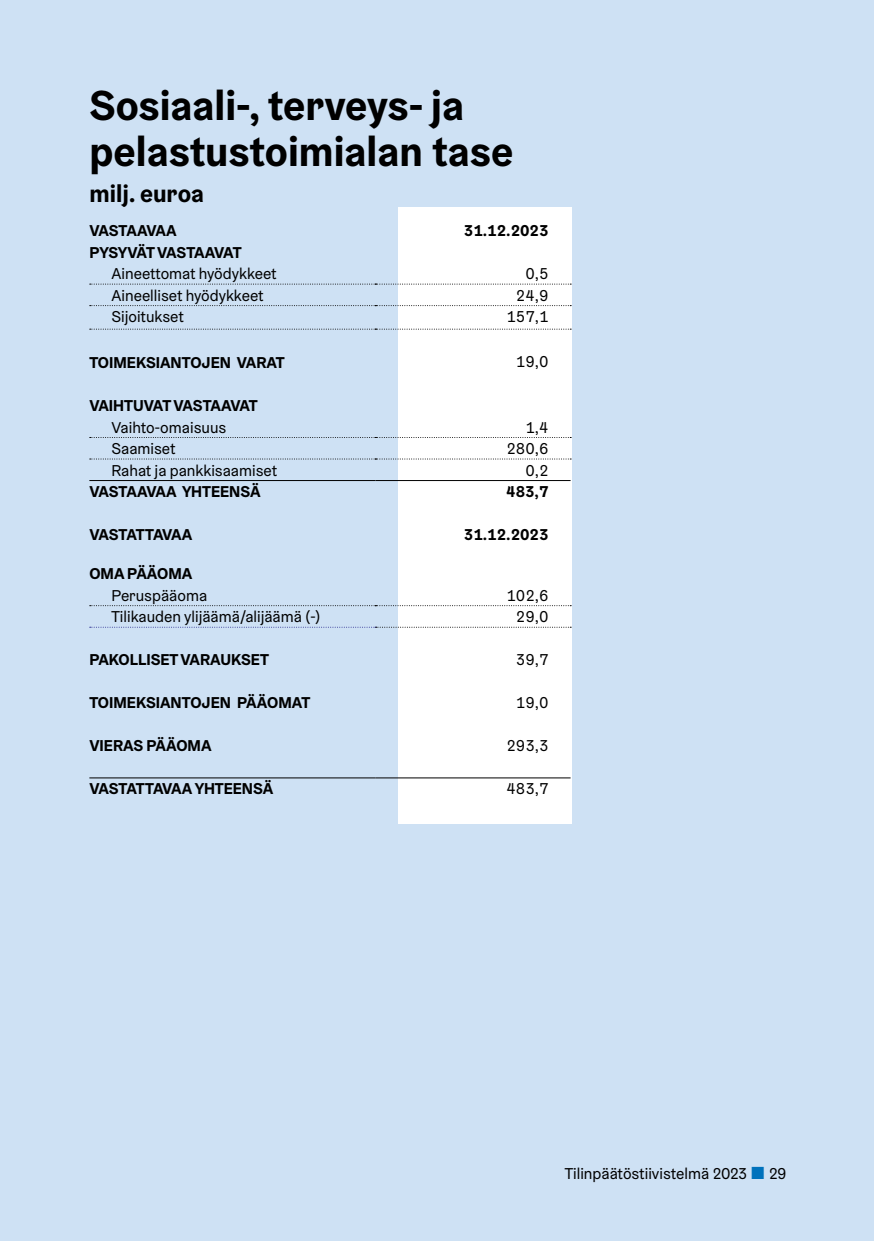
<style>
.page{position:relative;width:874px;height:1241px;background:#fff}
.page>*{position:absolute;margin:0;border:0;box-sizing:border-box;transform-origin:0 0}
.Tilisivujen_otsikko{font:700 42px/45.5px "Helsinki Grotesk";color:#000}
.milj__euroa{font:700 24.5px "Helsinki Grotesk";color:#000}
.Taulukkoteksti_1_x_sisennetty_7_5_pt{font:15.75px "Helsinki Grotesk";color:#000}
.Taulukko-otsikko_9_pt{font:700 15.75px "Helsinki Grotesk";color:#000}
.Taulukkonumerot_7_5_pt{font:15.75px "Helsinki Grotesk";color:#000}
.Taulukko-otsikko_9_pt-2{font:700 15.75px "Helsinki Grotesk";letter-spacing:-.035em;color:#000}
.Taulukkonumerot_Bold_7_5_pt{font:700 15.75px "Helsinki Grotesk";color:#000}
.Taulukko-otsikko_9_pt-3{font:700 15.75px "Helsinki Grotesk";letter-spacing:-.045em;color:#000}
.Taulukko-otsikko_9_pt-4{font:700 15.75px "Helsinki Grotesk";letter-spacing:-.065em;color:#000}
.Taulukkonumerot_7_5_pt-2{font:700 15.75px "Helsinki Grotesk";color:#000}
.s1{font-size:17.5px;color:#0072bc}
</style>
<div class="page">
<div style="left:0;top:0;width:873px;height:1240px;background:#cee1f4"></div>
<div style="left:398px;top:207px;width:174px;height:616px;background:#fff"></div>
<svg style="left:90px;top:284px;width:481px;height:1px"></svg>
<svg style="left:90px;top:305px;width:481px;height:1px"></svg>
<svg style="left:90px;top:329px;width:481px;height:1px"></svg>
<svg style="left:90px;top:437px;width:481px;height:1px"></svg>
<svg style="left:90px;top:458px;width:481px;height:1px"></svg>
<hr style="left:89px;top:480px;width:286px;height:1px;background:#000">
<hr style="left:375px;top:480px;width:195px;height:1px;background:#000">
<svg style="left:90px;top:605px;width:481px;height:1px"></svg>
<svg style="left:90px;top:626px;width:481px;height:1px"></svg>
<hr style="left:89px;top:777px;width:286px;height:1px;background:#000">
<hr style="left:375px;top:777px;width:195px;height:1px;background:#000">
<h1 class="Tilisivujen_otsikko" style="left:89px;top:82px;width:425px">Sosiaali-, terveys- ja pelastustoimialan tase</h1>
<p class="milj__euroa" style="left:89px;top:178px;width:116px">milj. euroa</p>
<p class="Taulukko-otsikko_9_pt-2" style="left:89px;top:220px;width:89px">VASTAAVAA</p>
<p class="Taulukkonumerot_Bold_7_5_pt" style="left:463px;top:220px;width:86px">31.12.2023</p>
<p class="Taulukko-otsikko_9_pt-3" style="left:89px;top:242px;width:154px">PYSYVÄT VASTAAVAT</p>
<p class="Taulukkoteksti_1_x_sisennetty_7_5_pt" style="left:111px;top:264px;width:167px">Aineettomat hyödykkeet</p>
<p class="Taulukkonumerot_7_5_pt" style="left:525px;top:264px;width:25px">0,5</p>
<p class="Taulukkoteksti_1_x_sisennetty_7_5_pt" style="left:111px;top:285px;width:154px">Aineelliset hyödykkeet</p>
<p class="Taulukkonumerot_7_5_pt" style="left:515px;top:285px;width:34px">24,9</p>
<p class="Taulukkoteksti_1_x_sisennetty_7_5_pt" style="left:111px;top:307px;width:74px">Sijoitukset</p>
<p class="Taulukkonumerot_7_5_pt" style="left:506px;top:307px;width:43px">157,1</p>
<p class="Taulukko-otsikko_9_pt" style="left:89px;top:352px;width:197px">TOIMEKSIANTOJEN VARAT</p>
<p class="Taulukkonumerot_7_5_pt" style="left:515px;top:352px;width:34px">19,0</p>
<p class="Taulukko-otsikko_9_pt-2" style="left:89px;top:395px;width:170px">VAIHTUVAT VASTAAVAT</p>
<p class="Taulukkoteksti_1_x_sisennetty_7_5_pt" style="left:111px;top:417px;width:116px">Vaihto-omaisuus</p>
<p class="Taulukkonumerot_7_5_pt" style="left:525px;top:417px;width:25px">1,4</p>
<p class="Taulukkoteksti_1_x_sisennetty_7_5_pt" style="left:111px;top:439px;width:66px">Saamiset</p>
<p class="Taulukkonumerot_7_5_pt" style="left:506px;top:439px;width:43px">280,6</p>
<p class="Taulukkoteksti_1_x_sisennetty_7_5_pt" style="left:111px;top:460px;width:167px">Rahat ja pankkisaamiset</p>
<p class="Taulukkonumerot_7_5_pt" style="left:525px;top:460px;width:25px">0,2</p>
<p class="Taulukko-otsikko_9_pt" style="left:89px;top:481px;width:173px">VASTAAVAA YHTEENSÄ</p>
<p class="Taulukkonumerot_7_5_pt-2" style="left:506px;top:481px;width:44px">483,7</p>
<p class="Taulukko-otsikko_9_pt-4" style="left:89px;top:524px;width:105px">VASTATTAVAA</p>
<p class="Taulukkonumerot_Bold_7_5_pt" style="left:463px;top:524px;width:86px">31.12.2023</p>
<p class="Taulukko-otsikko_9_pt" style="left:89px;top:563px;width:104px">OMA PÄÄOMA</p>
<p class="Taulukkoteksti_1_x_sisennetty_7_5_pt" style="left:111px;top:585px;width:97px">Peruspääoma</p>
<p class="Taulukkonumerot_7_5_pt" style="left:506px;top:585px;width:43px">102,6</p>
<p class="Taulukkoteksti_1_x_sisennetty_7_5_pt" style="left:111px;top:607px;width:211px">Tilikauden ylijäämä/alijäämä (-)</p>
<p class="Taulukkonumerot_7_5_pt" style="left:515px;top:607px;width:34px">29,0</p>
<p class="Taulukko-otsikko_9_pt" style="left:89px;top:649px;width:181px">PAKOLLISET VARAUKSET</p>
<p class="Taulukkonumerot_7_5_pt" style="left:515px;top:650px;width:34px">39,7</p>
<p class="Taulukko-otsikko_9_pt" style="left:89px;top:692px;width:222px">TOIMEKSIANTOJEN PÄÄOMAT</p>
<p class="Taulukkonumerot_7_5_pt" style="left:515px;top:693px;width:34px">19,0</p>
<p class="Taulukko-otsikko_9_pt" style="left:89px;top:735px;width:124px">VIERAS PÄÄOMA</p>
<p class="Taulukkonumerot_7_5_pt" style="left:506px;top:736px;width:43px">293,3</p>
<p class="Taulukko-otsikko_9_pt" style="left:89px;top:778px;width:185px">VASTATTAVAA YHTEENSÄ</p>
<p class="Taulukkonumerot_7_5_pt" style="left:506px;top:779px;width:43px">483,7</p>
<p class="Taulukkoteksti_1_x_sisennetty_7_5_pt" style="left:564px;top:1163px;width:223px">Tilinpäätöstiivistelmä 2023 <span class="s1">■</span> 29</p>
</div>
